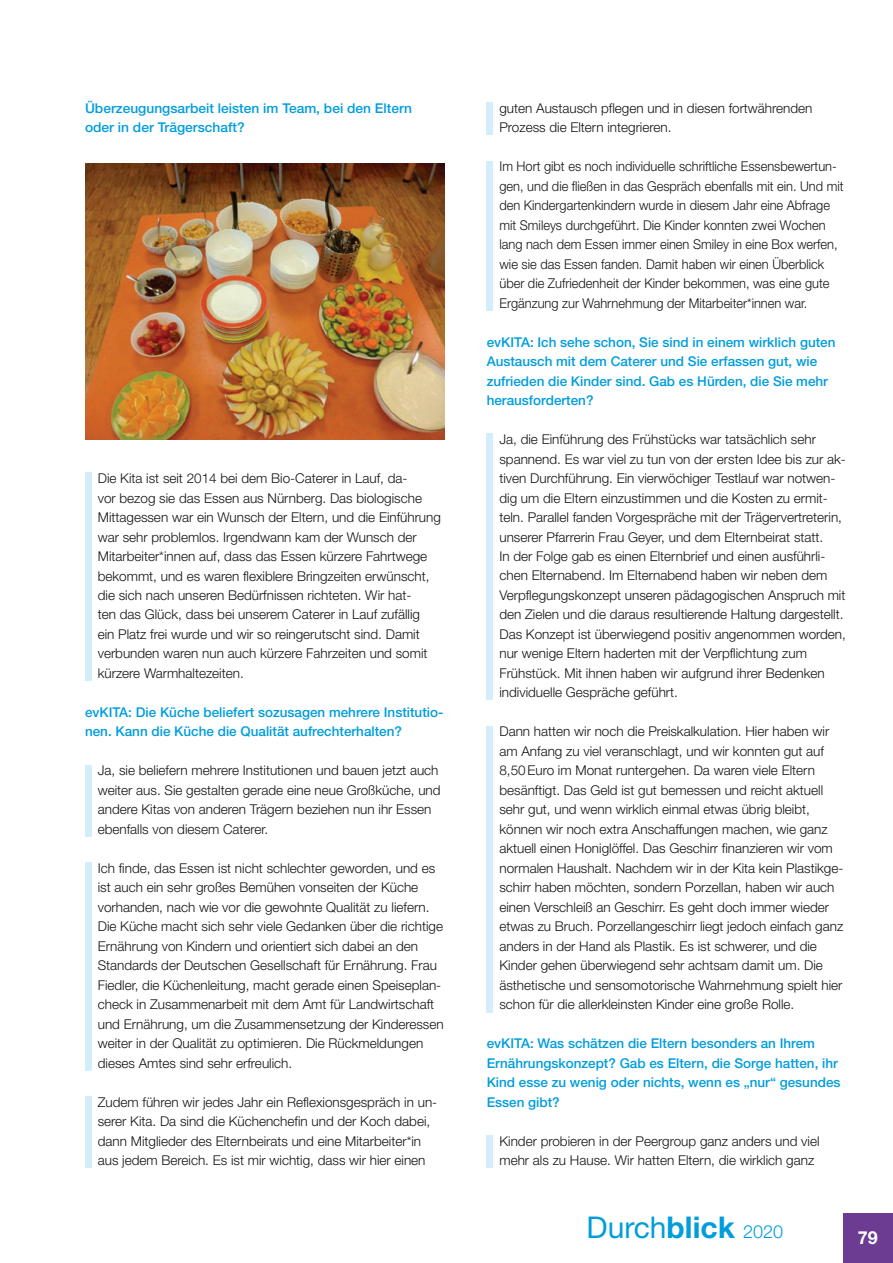
<style>
.page{position:relative;width:893px;height:1263px;background:#fff}
.page>*{position:absolute;margin:0;border:0;box-sizing:border-box;transform-origin:0 0}
.t1{font:30px "Helvetica Neue";color:#009ddd}
.t2{font:700 18px "Helvetica Neue";color:#fff}
.t3{font:300 13.5px/19.5px "Helvetica Neue";color:#161413}
.t4{font:500 13.5px/19.5px "Helvetica Neue";color:#009ddd}
.t5{font:300 13.5px/19.5px "Helvetica Neue";color:#161413;scale:.95 1}
.s1{font-weight:700}
.s2{font-weight:300;font-size:18px}
</style>
<div class="page">
<div style="left:843px;top:1213px;width:50px;height:50px;background:#6b3c92"></div>
<div style="left:85px;top:472px;width:6px;height:209px;background:#d3edfa"></div>
<div style="left:85px;top:765px;width:6px;height:72px;background:#d3edfa"></div>
<div style="left:85px;top:862px;width:6px;height:209px;background:#d3edfa"></div>
<div style="left:85px;top:1096px;width:6px;height:72px;background:#d3edfa"></div>
<div style="left:487px;top:102px;width:6px;height:33px;background:#d3edfa"></div>
<div style="left:487px;top:161px;width:6px;height:150px;background:#d3edfa"></div>
<div style="left:487px;top:433px;width:6px;height:267px;background:#d3edfa"></div>
<div style="left:487px;top:726px;width:6px;height:286px;background:#d3edfa"></div>
<div style="left:487px;top:1135px;width:6px;height:33px;background:#d3edfa"></div>
<img style="left:85px;top:163px;width:359px;height:276px">
<p class="t4" style="left:85px;top:99px;width:329px">Überzeugungsarbeit leisten im Team, bei den Eltern oder in der Trägerschaft?</p>
<p class="t3" style="left:98px;top:470px;width:345px">Die Kita ist seit 2014 bei dem Bio-Caterer in Lauf, da-<br>vor bezog sie das Essen aus Nürnberg. Das biologische Mittagessen war ein Wunsch der Eltern, und die Einführung war sehr problemlos. Irgendwann kam der Wunsch der Mitarbeiter*innen auf, dass das Essen kürzere Fahrtwege bekommt, und es waren flexiblere Bringzeiten erwünscht, die sich nach unseren Bedürfnissen richteten. Wir hat-<br>ten das Glück, dass bei unserem Caterer in Lauf zufällig<br>ein Platz frei wurde und wir so reingerutscht sind. Damit verbunden waren nun auch kürzere Fahrzeiten und somit kürzere Warmhaltezeiten.</p>
<p class="t4" style="left:85px;top:704px;width:360px">evKITA: Die Küche beliefert sozusagen mehrere Institutio&shy;nen. Kann die Küche die Qualität aufrechterhalten?</p>
<p class="t3" style="left:98px;top:762px;width:344px">Ja, sie beliefern mehrere Institutionen und bauen jetzt auch weiter aus. Sie gestalten gerade eine neue Großküche, und andere Kitas von anderen Trägern beziehen nun ihr Essen ebenfalls von diesem Caterer.</p>
<p class="t3" style="left:98px;top:860px;width:347px">Ich finde, das Essen ist nicht schlechter geworden, und es ist auch ein sehr großes Bemühen vonseiten der Küche vorhanden, nach wie vor die gewohnte Qualität zu liefern.<br>Die Küche macht sich sehr viele Gedanken über die richtige Ernährung von Kindern und orientiert sich dabei an den Standards der Deutschen Gesellschaft für Ernährung. Frau Fiedler, die Küchenleitung, macht gerade einen Speiseplan&shy;check in Zusammenarbeit mit dem Amt für Landwirtschaft und Ernährung, um die Zusammensetzung der Kinderessen weiter in der Qualität zu optimieren. Die Rückmeldungen dieses Amtes sind sehr erfreulich.</p>
<p class="t3" style="left:98px;top:1093px;width:341px">Zudem führen wir jedes Jahr ein Reflexionsgespräch in un&shy;serer Kita. Da sind die Küchenchefin und der Koch dabei, dann Mitglieder des Elternbeirats und eine Mitarbeiter*in aus jedem Bereich. Es ist mir wichtig, dass wir hier einen</p>
<p class="t3" style="left:499px;top:99px;width:314px">guten Austausch pflegen und in diesen fortwährenden<br>Prozess die Eltern integrieren.</p>
<p class="t5" style="left:499px;top:158px;width:364px">Im Hort gibt es noch individuelle schriftliche Essensbewertun&shy;gen, und die fließen in das Gespräch ebenfalls mit ein. Und mit den Kindergartenkindern wurde in diesem Jahr eine Abfrage mit Smileys durchgeführt. Die Kinder konnten zwei Wochen lang nach dem Essen immer einen Smiley in eine Box werfen, wie sie das Essen fanden. Damit haben wir einen Überblick über die Zufriedenheit der Kinder bekommen, was eine gute Ergänzung zur Wahrnehmung der Mitarbeiter*innen war.</p>
<p class="t4" style="left:487px;top:333px;width:350px">evKITA: Ich sehe schon, Sie sind in einem wirklich guten Austausch mit dem Caterer und Sie erfassen gut, wie zufrieden die Kinder sind. Gab es Hürden, die Sie mehr herausforderten?</p>
<p class="t3" style="left:499px;top:431px;width:348px">Ja, die Einführung des Frühstücks war tatsächlich sehr spannend. Es war viel zu tun von der ersten Idee bis zur ak&shy;tiven Durchführung. Ein vierwöchiger Testlauf war notwen&shy;dig um die Eltern einzustimmen und die Kosten zu ermit&shy;teln. Parallel fanden Vorgespräche mit der Trägervertreterin, unserer Pfarrerin Frau Geyer, und dem Elternbeirat statt.<br>In der Folge gab es einen Elternbrief und einen ausführli&shy;chen Elternabend. Im Elternabend haben wir neben dem Verpflegungskonzept unseren pädagogischen Anspruch mit den Zielen und die daraus resultierende Haltung dargestellt.<br>Das Konzept ist überwiegend positiv angenommen worden, nur wenige Eltern haderten mit der Verpflichtung zum Frühstück. Mit ihnen haben wir aufgrund ihrer Bedenken individuelle Gespräche geführt.</p>
<p class="t3" style="left:499px;top:723px;width:345px">Dann hatten wir noch die Preiskalkulation. Hier haben wir am Anfang zu viel veranschlagt, und wir konnten gut auf 8,50 Euro im Monat runtergehen. Da waren viele Eltern besänftigt. Das Geld ist gut bemessen und reicht aktuell sehr gut, und wenn wirklich einmal etwas übrig bleibt, können wir noch extra Anschaffungen machen, wie ganz aktuell einen Honiglöffel. Das Geschirr finanzieren wir vom normalen Haushalt. Nachdem wir in der Kita kein Plastikge&shy;schirr haben möchten, sondern Porzellan, haben wir auch einen Verschleiß an Geschirr. Es geht doch immer wieder etwas zu Bruch. Porzellangeschirr liegt jedoch einfach ganz anders in der Hand als Plastik. Es ist schwerer, und die Kinder gehen überwiegend sehr achtsam damit um. Die ästhetische und sensomotorische Wahrnehmung spielt hier schon für die allerkleinsten Kinder eine große Rolle.</p>
<p class="t4" style="left:487px;top:1035px;width:355px">evKITA: Was schätzen die Eltern besonders an Ihrem Ernährungskonzept? Gab es Eltern, die Sorge hatten, ihr Kind esse zu wenig oder nichts, wenn es „nur“ gesundes Essen gibt?</p>
<p class="t3" style="left:499px;top:1132px;width:321px">Kinder probieren in der Peergroup ganz anders und viel mehr als zu Hause. Wir hatten Eltern, die wirklich ganz</p>
<h1 class="t1" style="left:587px;top:1217px;width:198px">Durch<span class="s1">blick</span> <span class="s2">2020</span></h1>
<h2 class="t2" style="left:858px;top:1231px;width:22px">79</h2>
</div>
